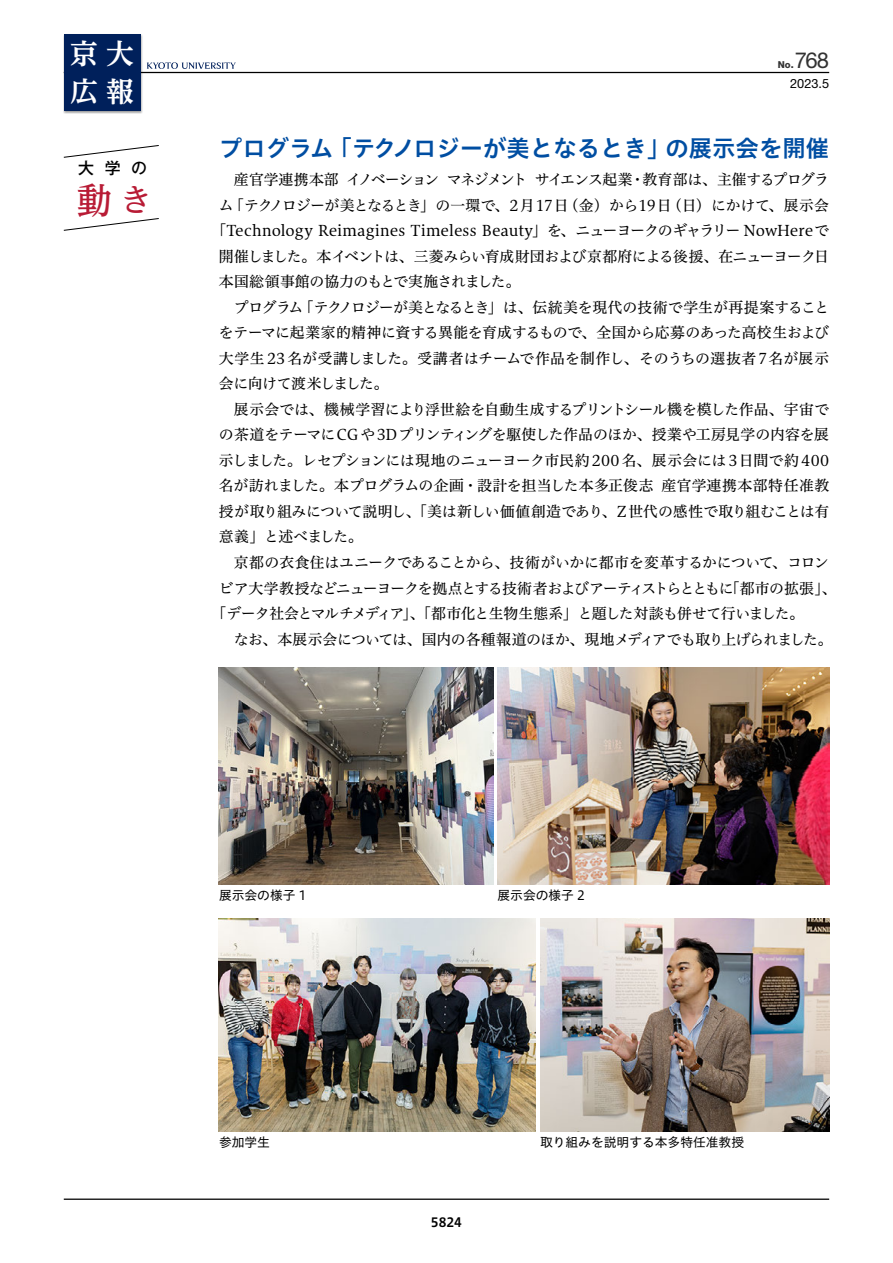
<style>
.page{position:relative;width:893px;height:1263px;background:#fff}
.page>*{position:absolute;margin:0;border:0;box-sizing:border-box;transform-origin:0 0}
.t1{font:500 36.15px "UD Reimin Pro";color:#b81b35}
.t2{font:700 27.75px/38.2px "UD Reimin Pro";color:#fff}
.t3{font:23.4px "Hiragino UD Sans Std W6";color:#004ea2}
.t4{font:22.05px "Helvetica Neue LT Std";color:#333}
.t5{font:500 15.9px "Gothic MB101 Pro";color:#000}
.t6{font:14.85px "Hiragino UD Serif Std N W4";letter-spacing:-.02em;color:#000}
.t7{font:14.85px "Hiragino UD Serif Std N W4";letter-spacing:-.06em;color:#000}
.t8{font:14.85px "Hiragino UD Serif Std N W4";color:#000}
.t9{font:14.85px "Hiragino UD Serif Std N W4";letter-spacing:-.07em;color:#000}
.t10{font:14.85px "Hiragino UD Serif Std N W4";letter-spacing:-.05em;color:#000}
.t11{font:14.85px "Hiragino UD Serif Std N W4";letter-spacing:.01em;color:#000}
.t12{font:14.85px "Hiragino UD Serif Std N W4";letter-spacing:.005em;color:#000}
.t13{font:14.85px "Hiragino UD Serif Std N W4";letter-spacing:-.04em;color:#000}
.t14{font:14.85px "Hiragino UD Serif Std N W4";letter-spacing:-.045em;color:#000}
.t15{font:12.75px "Hiragino UD Sans Std W4";color:#000}
.t16{font:12.75px "Helvetica Neue LT Std";color:#000}
.t17{font:12.75px "Hiragino UD Sans Std W6";color:#000}
.t18{font:800 9.6px "Helvetica Neue LT Std";color:#333}
.s1{font-size:31.95px}
</style>
<div class="page">
<hr style="left:64px;top:1198px;width:765px;height:2px;background:#000">
<svg style="left:63px;top:218px;width:96px;height:13px"></svg>
<svg style="left:63px;top:145px;width:96px;height:13px"></svg>
<hr style="left:64px;top:72px;width:765px;height:1px;background:#000">
<div style="left:63px;top:33px;width:80px;height:81px;background:#000;opacity:.4"></div>
<div style="left:64px;top:34px;width:76px;height:77px;background:#00205b"></div>
<svg style="left:147px;top:62px;width:89px;height:7px"></svg>
<img style="left:219px;top:918px;width:317px;height:213px">
<img style="left:219px;top:668px;width:274px;height:216px">
<img style="left:498px;top:668px;width:331px;height:216px">
<img style="left:540px;top:918px;width:289px;height:213px">
<h2 class="t2" style="left:70px;top:34px;width:65px">京大広報</h2>
<p class="t5" style="left:78px;top:155px;width:71px">大学の</p>
<h1 class="t1" style="left:77px;top:170px;width:77px">動<span class="s1">き</span></h1>
<p class="t18" style="left:778px;top:59px;width:17px">No.</p>
<h3 class="t4" style="left:795px;top:47px;width:36px">768</h3>
<p class="t16" style="left:790px;top:76px;width:41px">2023.5</p>
<h3 class="t3" style="left:219px;top:130px;width:612px">プログラム「テクノロジーが美となるとき」の展示会を開催</h3>
<p class="t7" style="left:234px;top:168px;width:597px">産官学連携本部 イノベーション マネジメント サイエンス起業・教育部は、主催するプログラ</p>
<p class="t6" style="left:219px;top:194px;width:612px">ム「テクノロジーが美となるとき」の一環で、2月17日（金）から19日（日）にかけて、展示会</p>
<p class="t8" style="left:212px;top:219px;width:619px">「Technology Reimagines Timeless Beauty」を、ニューヨークのギャラリー NowHereで</p>
<p class="t7" style="left:219px;top:245px;width:612px">開催しました。本イベントは、三菱みらい育成財団および京都府による後援、在ニューヨーク日</p>
<p class="t6" style="left:219px;top:270px;width:303px">本国総領事館の協力のもとで実施されました。</p>
<p class="t6" style="left:234px;top:296px;width:597px">プログラム「テクノロジーが美となるとき」は、伝統美を現代の技術で学生が再提案すること</p>
<p class="t6" style="left:219px;top:322px;width:612px">をテーマに起業家的精神に資する異能を育成するもので、全国から応募のあった高校生および</p>
<p class="t11" style="left:219px;top:347px;width:612px">大学生 23 名が受講しました。受講者はチームで作品を制作し、そのうちの選抜者7名が展示</p>
<p class="t13" style="left:219px;top:373px;width:171px">会に向けて渡米しました。</p>
<p class="t6" style="left:234px;top:398px;width:597px">展示会では、機械学習により浮世絵を自動生成するプリントシール機を模した作品、宇宙で</p>
<p class="t6" style="left:219px;top:424px;width:612px">の茶道をテーマにCG や3Dプリンティングを駆使した作品のほか、授業や工房見学の内容を展</p>
<p class="t6" style="left:219px;top:449px;width:612px">示しました。レセプションには現地のニューヨーク市民約 200 名、展示会には3日間で約 400</p>
<p class="t12" style="left:219px;top:475px;width:612px">名が訪れました。本プログラムの企画・設計を担当した本多正俊志 産官学連携本部特任准教</p>
<p class="t6" style="left:219px;top:500px;width:612px">授が取り組みについて説明し、「美は新しい価値創造であり、Z世代の感性で取り組むことは有</p>
<p class="t14" style="left:219px;top:526px;width:145px">意義」と述べました。</p>
<p class="t6" style="left:234px;top:551px;width:597px">京都の衣食住はユニークであることから、技術がいかに都市を変革するかについて、コロン</p>
<p class="t9" style="left:219px;top:577px;width:619px">ビア大学教授などニューヨークを拠点とする技術者およびアーティストらとともに「都市の拡張」、</p>
<p class="t10" style="left:212px;top:602px;width:594px">「データ社会とマルチメディア」、「都市化と生物生態系」と題した対談も併せて行いました。</p>
<p class="t6" style="left:234px;top:628px;width:600px">なお、本展示会については、国内の各種報道のほか、現地メディアでも取り上げられました。</p>
<p class="t15" style="left:219px;top:885px;width:89px">展示会の様子 1</p>
<p class="t15" style="left:219px;top:1132px;width:53px">参加学生</p>
<p class="t15" style="left:497px;top:885px;width:89px">展示会の様子 2</p>
<p class="t17" style="left:431px;top:1213px;width:33px">5824</p>
<p class="t15" style="left:540px;top:1132px;width:206px">取り組みを説明する本多特任准教授</p>
</div>
